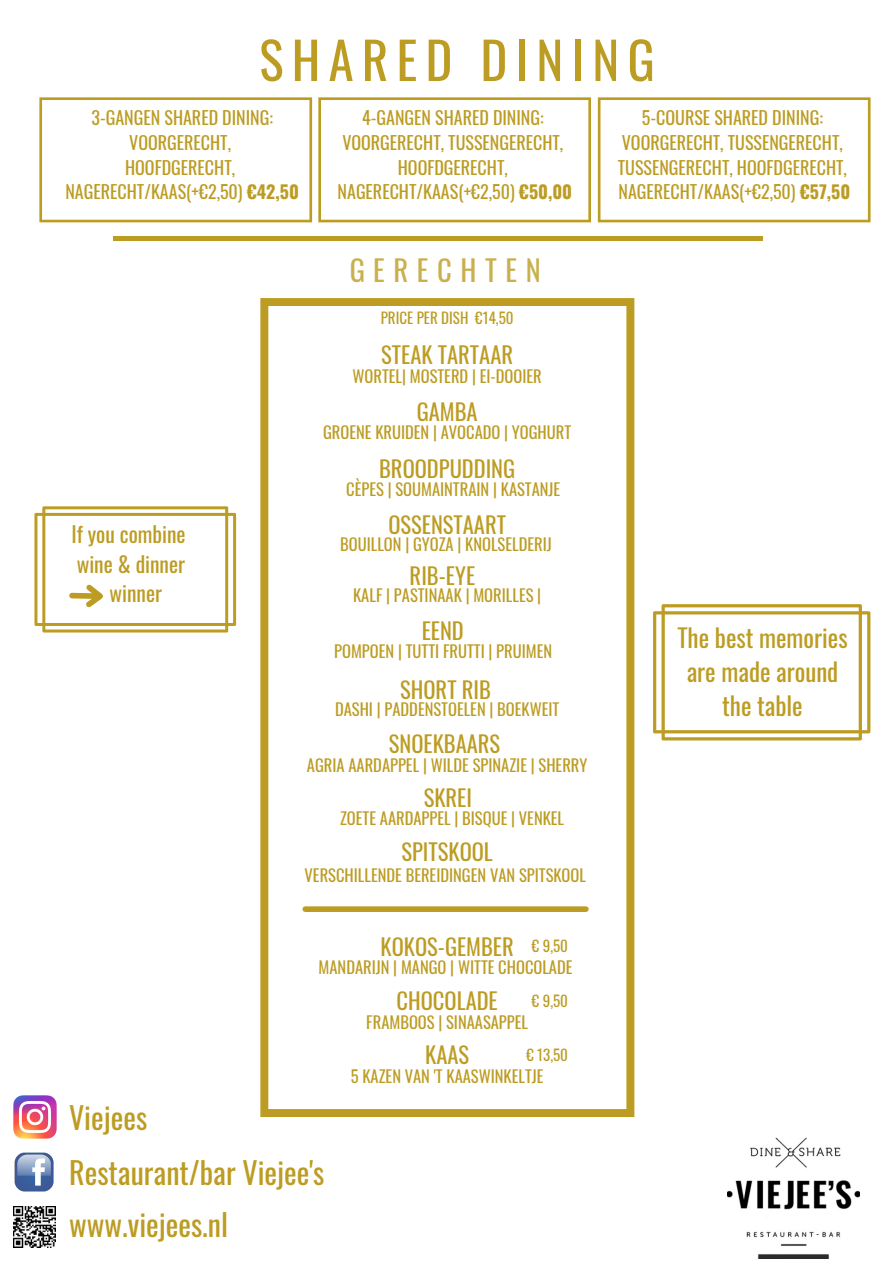
<style>
.page{position:relative;width:894px;height:1264px;background:#fff}
.page>*{position:absolute;margin:0;border:0;box-sizing:border-box;transform-origin:0 0}
.t1{font:51px "Oswald";letter-spacing:.16em;color:#bc9c22}
.t2{font:30px/55.2px "Oswald";color:#bc9c22}
.t3{font:28.65px "Oswald";letter-spacing:.3em;color:#bc9c22}
.t4{font:24.9px/34px "Oswald";color:#bc9c22;text-align:center}
.t5{font:22.5px "Oswald";color:#bc9c22}
.t6{font:21.6px "Oswald";color:#bc9c22}
.t7{font:18px/24.8px "Oswald";color:#bc9c22;text-align:center}
.t8{font:16.5px "Oswald";color:#bc9c22}
.t9{font:15px "Oswald";color:#bc9c22}
.s1{font-weight:700}
</style>
<div class="page">
<hr style="left:113px;top:237px;width:649px;height:3px;background:#bc9c22">
<svg style="left:260px;top:298px;width:374px;height:818px"></svg>
<div style="left:305px;top:906px;width:280px;height:6px;background:#bc9c22"></div>
<img style="left:14px;top:1206px;width:41px;height:41px">
<img style="left:14px;top:1152px;width:40px;height:40px">
<img style="left:14px;top:1095px;width:42px;height:43px">
<img style="left:727px;top:1137px;width:131px;height:121px">
<svg style="left:653px;top:604px;width:217px;height:136px"></svg>
<svg style="left:34px;top:506px;width:202px;height:126px"></svg>
<svg style="left:39px;top:97px;width:273px;height:125px"></svg>
<svg style="left:318px;top:97px;width:273px;height:125px"></svg>
<svg style="left:597px;top:97px;width:273px;height:125px"></svg>
<h1 class="t1" style="left:259px;top:20px;width:397px">SHARED DINING</h1>
<p class="t7" style="left:65px;top:104px;width:235px">3-GANGEN SHARED DINING:<br>VOORGERECHT,<br>HOOFDGERECHT,<br>NAGERECHT/KAAS(+€2,50) <span class="s1">€42,50</span></p>
<p class="t7" style="left:337px;top:104px;width:236px">4-GANGEN SHARED DINING:<br>VOORGERECHT, TUSSENGERECHT,<br>HOOFDGERECHT,<br>NAGERECHT/KAAS(+€2,50) <span class="s1">€50,00</span></p>
<p class="t7" style="left:617px;top:104px;width:234px">5-COURSE SHARED DINING:<br>VOORGERECHT, TUSSENGERECHT,<br>TUSSENGERECHT, HOOFDGERECHT,<br>NAGERECHT/KAAS(+€2,50) <span class="s1">€57,50</span></p>
<h3 class="t3" style="left:349px;top:248px;width:193px">GERECHTEN</h3>
<h3 class="t6" style="left:71px;top:517px;width:116px">If you combine</h3>
<h3 class="t6" style="left:77px;top:547px;width:110px">wine &amp; dinner</h3>
<h3 class="t6" style="left:110px;top:576px;width:54px">winner</h3>
<p class="t9" style="left:380px;top:306px;width:134px">PRICE PER DISH €14,50</p>
<h3 class="t5" style="left:381px;top:337px;width:133px">STEAK TARTAAR</h3>
<p class="t8" style="left:352px;top:363px;width:191px">WORTEL| MOSTERD | EI-DOOIER</p>
<h3 class="t5" style="left:416px;top:394px;width:62px">GAMBA</h3>
<p class="t8" style="left:323px;top:419px;width:249px">GROENE KRUIDEN | AVOCADO | YOGHURT</p>
<h3 class="t5" style="left:379px;top:451px;width:137px">BROODPUDDING</h3>
<p class="t8" style="left:346px;top:477px;width:215px">CÈPES | SOUMAINTRAIN | KASTANJE</p>
<h3 class="t5" style="left:388px;top:507px;width:119px">OSSENSTAART</h3>
<p class="t8" style="left:340px;top:531px;width:213px">BOUILLON | GYOZA | KNOLSELDERIJ</p>
<h3 class="t5" style="left:409px;top:558px;width:67px">RIB-EYE</h3>
<p class="t8" style="left:353px;top:582px;width:189px">KALF | PASTINAAK | MORILLES |</p>
<h3 class="t5" style="left:421px;top:612px;width:44px">EEND</h3>
<p class="t8" style="left:334px;top:638px;width:219px">POMPOEN | TUTTI FRUTTI | PRUIMEN</p>
<h3 class="t5" style="left:400px;top:672px;width:92px">SHORT RIB</h3>
<p class="t8" style="left:335px;top:696px;width:226px">DASHI | PADDENSTOELEN | BOEKWEIT</p>
<h3 class="t5" style="left:389px;top:726px;width:113px">SNOEKBAARS</h3>
<p class="t8" style="left:307px;top:752px;width:282px">AGRIA AARDAPPEL | WILDE SPINAZIE | SHERRY</p>
<h3 class="t5" style="left:423px;top:780px;width:50px">SKREI</h3>
<p class="t8" style="left:340px;top:805px;width:225px">ZOETE AARDAPPEL | BISQUE | VENKEL</p>
<h3 class="t5" style="left:401px;top:834px;width:93px">SPITSKOOL</h3>
<p class="t8" style="left:304px;top:862px;width:283px">VERSCHILLENDE BEREIDINGEN VAN SPITSKOOL</p>
<h3 class="t5" style="left:380px;top:928px;width:135px">KOKOS-GEMBER</h3>
<p class="t8" style="left:318px;top:954px;width:255px">MANDARIJN | MANGO | WITTE CHOCOLADE</p>
<h3 class="t5" style="left:396px;top:983px;width:103px">CHOCOLADE</h3>
<p class="t8" style="left:366px;top:1008px;width:163px">FRAMBOOS | SINAASAPPEL</p>
<h3 class="t5" style="left:425px;top:1037px;width:45px">KAAS</h3>
<p class="t8" style="left:351px;top:1063px;width:194px">5 KAZEN VAN 'T KAASWINKELTJE</p>
<p class="t9" style="left:531px;top:934px;width:38px">€ 9,50</p>
<p class="t9" style="left:531px;top:988px;width:38px">€ 9,50</p>
<p class="t9" style="left:526px;top:1042px;width:43px">€ 13,50</p>
<h2 class="t2" style="left:69px;top:1088px;width:257px">Viejees<br>Restaurant/bar Viejee's</h2>
<h2 class="t2" style="left:69px;top:1195px;width:160px">www.viejees.nl</h2>
<h3 class="t4" style="left:677px;top:620px;width:172px">The best memories are made around the table</h3>
</div>
